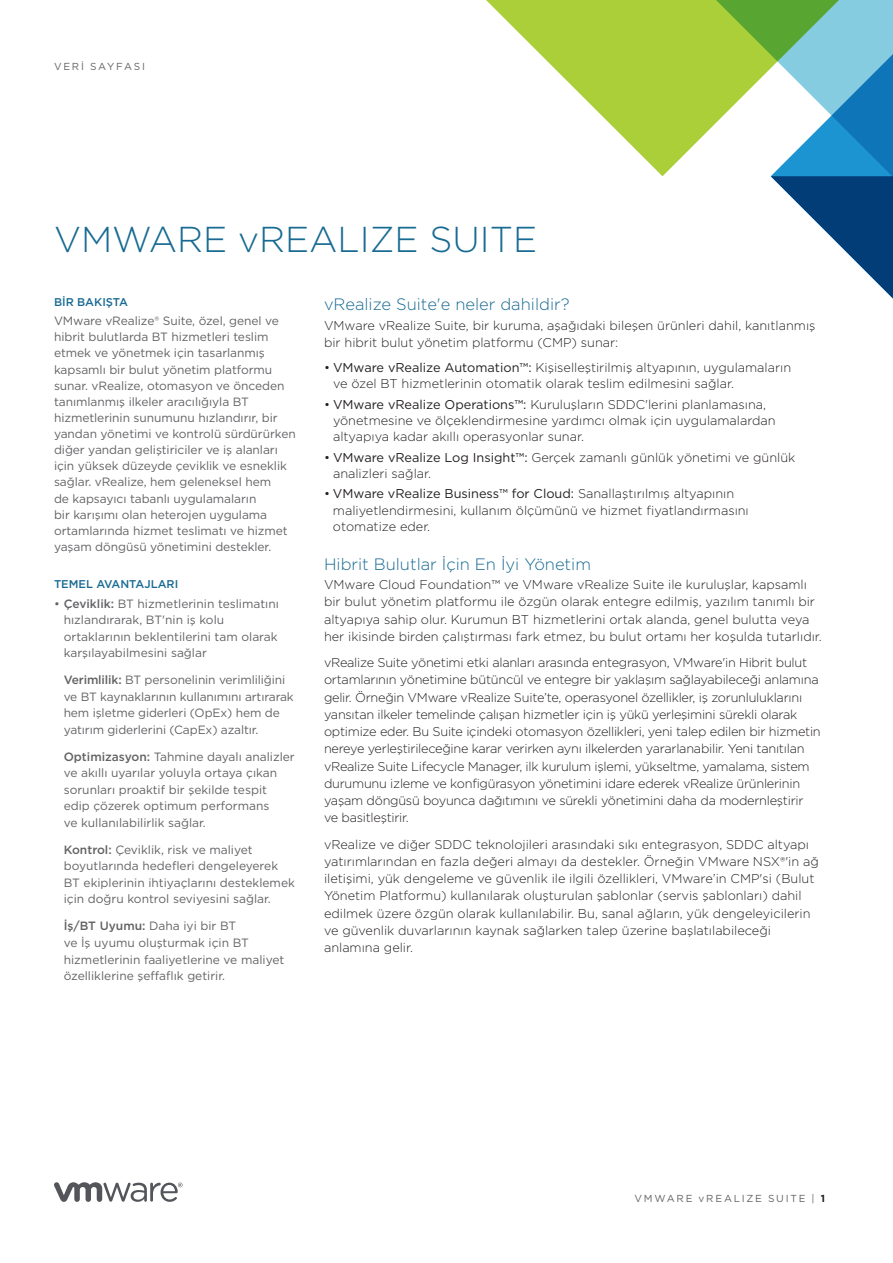
<style>
.page{position:relative;width:893px;height:1263px;background:#fff}
.page>*{position:absolute;margin:0;border:0;box-sizing:border-box;transform-origin:0 0}
._1a__MAIN_TITLE{font:300 36px "Gotham";color:#176a92}
._4a__SUBHEAD-1{font:300 16.5px "Gotham";color:#176a92}
._3a__BODY_TEXT{font:300 12.75px/17.2px "Gotham";color:#231f20}
._3a__BODY_TEXT-2{font:300 12.75px/17.2px "Gotham";letter-spacing:-.02em;color:#231f20}
._5b__SIDEBAR-BODY-LA{font:12px/16.5px "Gotham";letter-spacing:-.005em;color:#636366}
._5a__SIDEBAR-HEAD{font:500 11.25px "Gotham";color:#176a92}
.FOLIO-BOTTOM-GRAY{font:10.2px "Gotham";letter-spacing:.175em;color:#636366}
.FOLIO-TOP-GRAY{font:10.2px "Gotham";letter-spacing:.175em;color:#636366}
.s1{font-weight:500}
.s2{font-weight:400}
.s3{font-weight:700;color:#231f20}
</style>
<div class="page">
<svg style="left:54px;top:1182px;width:129px;height:20px"></svg>
<svg style="left:486px;top:0;width:217px;height:176px;fill:#abcf38"></svg>
<svg style="left:703px;top:0;width:190px;height:299px"></svg>
<p class="FOLIO-TOP-GRAY" style="left:54px;top:60px;width:93px">VERI SAYFASI</p>
<p class="_1a__MAIN_TITLE" style="left:54px;top:216px;width:485px">VMWARE vREALIZE SUITE</p>
<p class="_5a__SIDEBAR-HEAD" style="left:54px;top:295px;width:76px">BIR BAKIŞTA</p>
<p class="_5b__SIDEBAR-BODY-LA" style="left:54px;top:313px;width:243px">VMware vRealize® Suite, özel, genel ve hibrit bulutlarda BT hizmetleri teslim etmek ve yönetmek için tasarlanmış kapsamlı bir bulut yönetim platformu sunar. vRealize, otomasyon ve önceden tanımlanmış ilkeler aracılığıyla BT hizmetlerinin sunumunu hızlandırır, bir yandan yönetimi ve kontrolü sürdürürken diğer yandan geliştiriciler ve iş alanları için yüksek düzeyde çeviklik ve esneklik sağlar. vRealize, hem geleneksel hem<br>de kapsayıcı tabanlı uygulamaların<br>bir karışımı olan heterojen uygulama ortamlarında hizmet teslimatı ve hizmet yaşam döngüsü yönetimini destekler.</p>
<p class="_5a__SIDEBAR-HEAD" style="left:54px;top:577px;width:126px">TEMEL AVANTAJLARI</p>
<p class="_5b__SIDEBAR-BODY-LA" style="left:64px;top:595px;width:217px;text-indent:-10px">• <span class="s1">Çeviklik:</span> BT hizmetlerinin teslimatını hızlandırarak, BT'nin iş kolu ortaklarının beklentilerini tam olarak karşılayabilmesini sağlar</p>
<p class="_5b__SIDEBAR-BODY-LA" style="left:64px;top:672px;width:232px"><span class="s1">Verimlilik:</span> BT personelinin verimliliğini ve BT kaynaklarının kullanımını artırarak hem işletme giderleri (OpEx) hem de yatırım giderlerini (CapEx) azaltır.</p>
<p class="_5b__SIDEBAR-BODY-LA" style="left:64px;top:748px;width:233px"><span class="s1">Optimizasyon:</span> Tahmine dayalı analizler ve akıllı uyarılar yoluyla ortaya çıkan sorunları proaktif bir şekilde tespit edip çözerek optimum performans<br>ve kullanılabilirlik sağlar.</p>
<p class="_5b__SIDEBAR-BODY-LA" style="left:64px;top:841px;width:233px"><span class="s1">Kontrol:</span> Çeviklik, risk ve maliyet boyutlarında hedefleri dengeleyerek BT ekiplerinin ihtiyaçlarını desteklemek için doğru kontrol seviyesini sağlar.</p>
<p class="_5b__SIDEBAR-BODY-LA" style="left:64px;top:918px;width:222px"><span class="s1">İş/BT Uyumu:</span> Daha iyi bir BT<br>ve İş uyumu oluşturmak için BT hizmetlerinin faaliyetlerine ve maliyet özelliklerine şeffaflık getirir.</p>
<p class="_4a__SUBHEAD-1" style="left:324px;top:294px;width:247px">vRealize Suite'e neler dahildir?</p>
<p class="_3a__BODY_TEXT" style="left:324px;top:316px;width:493px">VMware vRealize Suite, bir kuruma, aşağıdaki bileşen ürünleri dahil, kanıtlanmış bir hibrit bulut yönetim platformu (CMP) sunar:</p>
<p class="_3a__BODY_TEXT" style="left:333px;top:359px;width:460px;line-height:16.2px;text-indent:-9px">• <span class="s2">VMware vRealize Automation™:</span> Kişiselleştirilmiş altyapının, uygulamaların ve özel BT hizmetlerinin otomatik olarak teslim edilmesini sağlar.</p>
<p class="_3a__BODY_TEXT" style="left:333px;top:396px;width:444px;line-height:16.2px;text-indent:-9px">• <span class="s2">VMware vRealize Operations™:</span> Kuruluşların SDDC'lerini planlamasına, yönetmesine ve ölçeklendirmesine yardımcı olmak için uygulamalardan altyapıya kadar akıllı operasyonlar sunar.</p>
<p class="_3a__BODY_TEXT" style="left:333px;top:449px;width:464px;line-height:16.2px;text-indent:-9px">• <span class="s2">VMware vRealize Log Insight™:</span> Gerçek zamanlı günlük yönetimi ve günlük analizleri sağlar.</p>
<p class="_3a__BODY_TEXT" style="left:333px;top:485px;width:417px;line-height:16.2px;text-indent:-9px">• <span class="s2">VMware vRealize Business™ for Cloud:</span> Sanallaştırılmış altyapının maliyetlendirmesini, kullanım ölçümünü ve hizmet fiyatlandırmasını otomatize eder.</p>
<p class="_4a__SUBHEAD-1" style="left:324px;top:553px;width:268px">Hibrit Bulutlar İçin En İyi Yönetim</p>
<p class="_3a__BODY_TEXT" style="left:324px;top:576px;width:499px">VMware Cloud Foundation™ ve VMware vRealize Suite ile kuruluşlar, kapsamlı bir bulut yönetim platformu ile özgün olarak entegre edilmiş, yazılım tanımlı bir altyapıya sahip olur. Kurumun BT hizmetlerini ortak alanda, genel bulutta veya her ikisinde birden çalıştırması fark etmez, bu bulut ortamı her koşulda tutarlıdır.</p>
<p class="_3a__BODY_TEXT-2" style="left:324px;top:654px;width:498px">vRealize Suite yönetimi etki alanları arasında entegrasyon, VMware'in Hibrit bulut ortamlarının yönetimine bütüncül ve entegre bir yaklaşım sağlayabileceği anlamına gelir. Örneğin VMware vRealize Suite’te, operasyonel özellikler, iş zorunluluklarını yansıtan ilkeler temelinde çalışan hizmetler için iş yükü yerleşimini sürekli olarak optimize eder. Bu Suite içindeki otomasyon özellikleri, yeni talep edilen bir hizmetin nereye yerleştirileceğine karar verirken aynı ilkelerden yararlanabilir. Yeni tanıtılan vRealize Suite Lifecycle Manager, ilk kurulum işlemi, yükseltme, yamalama, sistem durumunu izleme ve konfigürasyon yönetimini idare ederek vRealize ürünlerinin yaşam döngüsü boyunca dağıtımını ve sürekli yönetimini daha da modernleştirir ve basitleştirir.</p>
<p class="_3a__BODY_TEXT" style="left:324px;top:835px;width:496px">vRealize ve diğer SDDC teknolojileri arasındaki sıkı entegrasyon, SDDC altyapı yatırımlarından en fazla değeri almayı da destekler. Örneğin VMware NSX®'in ağ iletişimi, yük dengeleme ve güvenlik ile ilgili özellikleri, VMware’in CMP'si (Bulut Yönetim Platformu) kullanılarak oluşturulan şablonlar (servis şablonları) dahil edilmek üzere özgün olarak kullanılabilir. Bu, sanal ağların, yük dengeleyicilerin ve güvenlik duvarlarının kaynak sağlarken talep üzerine başlatılabileceği anlamına gelir.</p>
<p class="FOLIO-BOTTOM-GRAY" style="left:634px;top:1191px;width:192px">VMWARE vREALIZE SUITE | <span class="s3">1</span></p>
</div>
